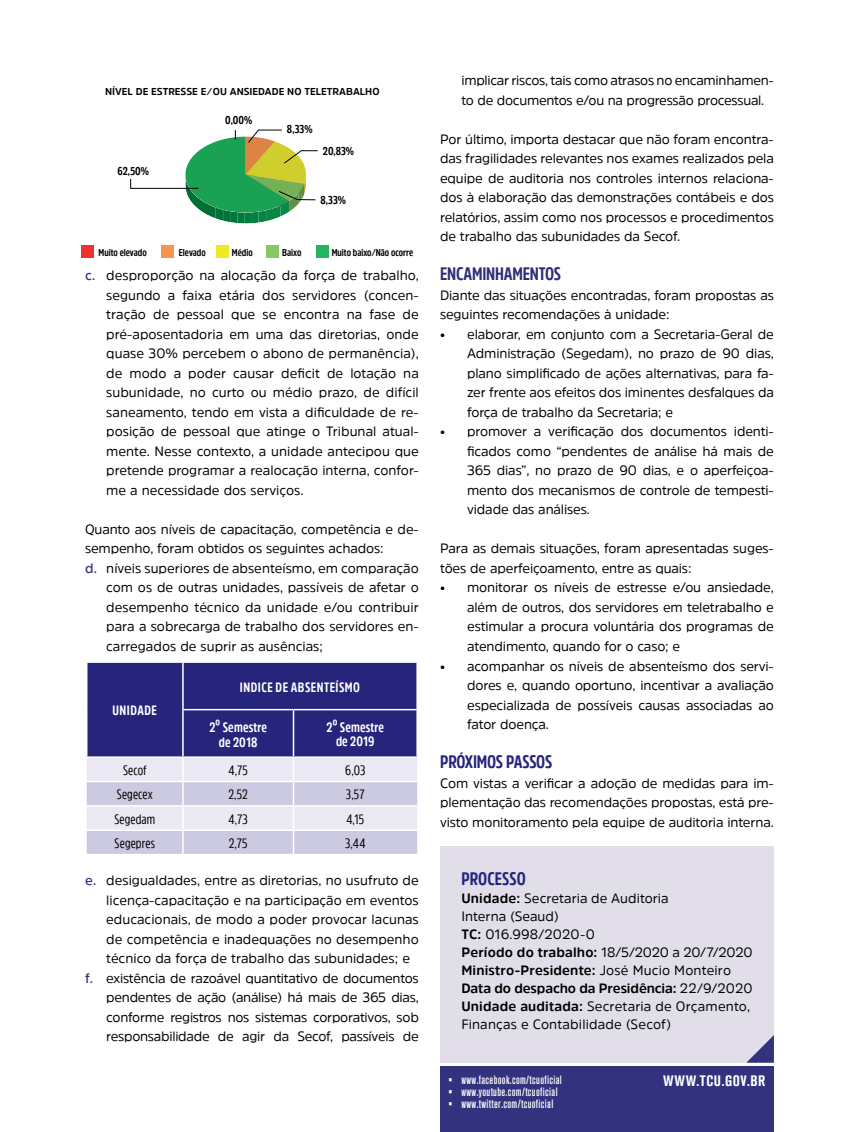
<style>
.page{position:relative;width:859px;height:1132px;background:#fff}
.page>*{position:absolute;margin:0;border:0;box-sizing:border-box;transform-origin:0 0}
.t1{font:700 18px "Amsi Pro Cond";letter-spacing:-.01em;color:#25247b}
.t2{font:700 18px "Amsi Pro Cond";letter-spacing:-.01em;color:#2f2d78}
.t3{font:700 condensed 15px "Akzidenz Grotesk BQ";letter-spacing:.04em;color:#fff}
.t4{font:13.5px/19.5px "Amsi Pro";letter-spacing:-.01em;color:#000;text-align:justify}
.t5{font:13.5px "Amsi Pro Cond";letter-spacing:.01em;color:#000}
.t6{font:700 13.5px/15px "Amsi Pro Cond";letter-spacing:.015em;color:#fff;text-align:center}
.t7{font:700 13.5px "Amsi Pro Cond";letter-spacing:.035em;color:#fff}
.t8{font:12px "Akzidenz Grotesk BQ Md Cnd Alt";letter-spacing:.03em;color:#fff}
.t9{font:700 11.4px "Amsi Pro Cond";color:#000}
.t10{font:700 10.05px "Amsi Pro Cond";color:#000}
.t11{font:700 10.05px "Amsi Pro";color:#000}
.s1{font-weight:600;color:#32327f}
.s2{font-weight:700}
</style>
<div class="page">
<div style="left:440px;top:1066px;width:334px;height:65px;background:#32327f"></div>
<svg style="left:130px;top:129px;width:188px;height:94px"></svg>
<div style="left:81px;top:245px;width:13px;height:13px;background:#ee322e"></div>
<div style="left:161px;top:245px;width:13px;height:13px;background:#f7954f"></div>
<div style="left:216px;top:245px;width:13px;height:13px;background:#efe922"></div>
<div style="left:266px;top:245px;width:13px;height:13px;background:#89c762"></div>
<div style="left:316px;top:245px;width:13px;height:13px;background:#25b45f"></div>
<svg style="left:87px;top:662px;width:330px;height:192px;background:#8785b6"></svg>
<div style="left:440px;top:846px;width:334px;height:216px;background:#e1deea"></div>
<svg style="left:747px;top:1035px;width:27px;height:27px"></svg>
<p class="t11" style="left:105px;top:84px;width:276px">NÍVEL DE ESTRESSE E ⁄ OU ANSIEDADE NO TELETRABALHO</p>
<p class="t9" style="left:118px;top:163px;width:33px">62,50%</p>
<p class="t9" style="left:225px;top:112px;width:28px">0,00%</p>
<p class="t9" style="left:287px;top:121px;width:27px">8,33%</p>
<p class="t9" style="left:323px;top:143px;width:33px">20,83%</p>
<p class="t9" style="left:320px;top:192px;width:27px">8,33%</p>
<p class="t10" style="left:99px;top:245px;width:50px">Muito elevado</p>
<p class="t10" style="left:179px;top:245px;width:28px">Elevado</p>
<p class="t10" style="left:232px;top:245px;width:22px">Médio</p>
<p class="t10" style="left:282px;top:245px;width:21px">Baixo</p>
<p class="t10" style="left:332px;top:245px;width:83px">Muito baixo ⁄ Não ocorre</p>
<p class="t4" style="left:106px;top:265px;width:314px;text-indent:-21px"><span class="s1">c.</span> desproporção na alocação da força de trabalho, segundo a faixa etária dos servidores (concen&shy;tração de pessoal que se encontra na fase de pré-aposentadoria em uma das diretorias, onde quase 30% percebem o abono de permanência), de modo a poder causar deficit de lotação na subunidade, no curto ou médio prazo, de difícil saneamento, tendo em vista a dificuldade de re&shy;posição de pessoal que atinge o Tribunal atual&shy;mente. Nesse contexto, a unidade antecipou que pretende programar a realocação interna, confor&shy;me a necessidade dos serviços.</p>
<p class="t4" style="left:85px;top:519px;width:335px">Quanto aos níveis de capacitação, competência e de-</p>
<p class="t4" style="left:85px;top:538px;width:300px">sempenho, foram obtidos os seguintes achados:</p>
<p class="t4" style="left:85px;top:558px;width:335px"><span class="s1">d.</span> níveis superiores de absenteísmo, em comparação</p>
<p class="t4" style="left:106px;top:577px;width:314px">com os de outras unidades, passíveis de afetar o</p>
<p class="t4" style="left:106px;top:597px;width:314px">desempenho técnico da unidade e/ou contribuir</p>
<p class="t4" style="left:106px;top:616px;width:314px">para a sobrecarga de trabalho dos servidores en-</p>
<p class="t4" style="left:106px;top:636px;width:218px">carregados de suprir as ausências;</p>
<p class="t7" style="left:113px;top:701px;width:46px">UNIDADE</p>
<p class="t7" style="left:240px;top:677px;width:122px">INDICE DE ABSENTEÍSMO</p>
<p class="t6" style="left:209px;top:718px;width:59px">2º Semestre de 2018</p>
<p class="t6" style="left:326px;top:720px;width:59px;line-height:13.5px">2º Semestre de 2019</p>
<p class="t5" style="left:123px;top:760px;width:25px">Secof</p>
<p class="t5" style="left:229px;top:760px;width:21px">4,75</p>
<p class="t5" style="left:345px;top:760px;width:22px">6,03</p>
<p class="t5" style="left:117px;top:785px;width:37px">Segecex</p>
<p class="t5" style="left:228px;top:785px;width:21px">2,52</p>
<p class="t5" style="left:346px;top:785px;width:20px">3,57</p>
<p class="t5" style="left:114px;top:809px;width:42px">Segedam</p>
<p class="t5" style="left:229px;top:809px;width:21px">4,73</p>
<p class="t5" style="left:346px;top:809px;width:19px">4,15</p>
<p class="t5" style="left:115px;top:833px;width:42px">Segepres</p>
<p class="t5" style="left:229px;top:833px;width:20px">2,75</p>
<p class="t5" style="left:345px;top:833px;width:22px">3,44</p>
<p class="t4" style="left:85px;top:870px;width:335px"><span class="s1">e.</span> desigualdades, entre as diretorias, no usufruto de</p>
<p class="t4" style="left:106px;top:889px;width:314px">licença-capacitação e na participação em eventos</p>
<p class="t4" style="left:106px;top:909px;width:314px">educacionais, de modo a poder provocar lacunas</p>
<p class="t4" style="left:106px;top:928px;width:314px">de competência e inadequações no desempenho</p>
<p class="t4" style="left:106px;top:948px;width:305px">técnico da força de trabalho das subunidades; e</p>
<p class="t4" style="left:85px;top:967px;width:335px"><span class="s1">f.</span> existência de razoável quantitativo de documentos</p>
<p class="t4" style="left:106px;top:987px;width:314px">pendentes de ação (análise) há mais de 365 dias,</p>
<p class="t4" style="left:106px;top:1006px;width:314px">conforme registros nos sistemas corporativos, sob</p>
<p class="t4" style="left:106px;top:1026px;width:314px">responsabilidade de agir da Secof, passíveis de</p>
<p class="t4" style="left:461px;top:70px;width:314px">implicar riscos, tais como atrasos no encaminhamen&shy;to de documentos e/ou na progressão processual.</p>
<p class="t4" style="left:440px;top:129px;width:335px">Por último, importa destacar que não foram encontra&shy;das fragilidades relevantes nos exames realizados pela equipe de auditoria nos controles internos relaciona&shy;dos à elaboração das demonstrações contábeis e dos relatórios, assim como nos processos e procedimentos de trabalho das subunidades da Secof.</p>
<h1 class="t2" style="left:440px;top:261px;width:122px">ENCAMINHAMENTOS</h1>
<p class="t4" style="left:440px;top:285px;width:335px">Diante das situações encontradas, foram propostas as seguintes recomendações à unidade:</p>
<p class="t4" style="left:467px;top:324px;width:308px;text-indent:-27px">• elaborar, em conjunto com a Secretaria-Geral de Administração (Segedam), no prazo de 90 dias, plano simplificado de ações alternativas, para fa&shy;zer frente aos efeitos dos iminentes desfalques da força de trabalho da Secretaria; e</p>
<p class="t4" style="left:467px;top:421px;width:308px;text-indent:-27px">• promover a verificação dos documentos identi&shy;ficados como “pendentes de análise há mais de 365 dias”, no prazo de 90 dias, e o aperfeiçoa&shy;mento dos mecanismos de controle de tempesti&shy;vidade das análises.</p>
<p class="t4" style="left:440px;top:538px;width:335px">Para as demais situações, foram apresentadas suges&shy;tões de aperfeiçoamento, entre as quais:</p>
<p class="t4" style="left:467px;top:577px;width:308px;text-indent:-27px">• monitorar os níveis de estresse e/ou ansiedade, além de outros, dos servidores em teletrabalho e estimular a procura voluntária dos programas de atendimento, quando for o caso; e</p>
<p class="t4" style="left:467px;top:655px;width:308px;text-indent:-27px">• acompanhar os níveis de absenteísmo dos servi&shy;dores e, quando oportuno, incentivar a avaliação especializada de possíveis causas associadas ao fator doença.</p>
<h1 class="t1" style="left:440px;top:749px;width:114px">PRÓXIMOS PASSOS</h1>
<p class="t4" style="left:440px;top:772px;width:335px">Com vistas a verificar a adoção de medidas para im&shy;plementação das recomendações propostas, está pre&shy;visto monitoramento pela equipe de auditoria interna.</p>
<h1 class="t1" style="left:461px;top:866px;width:66px">PROCESSO</h1>
<p class="t4" style="left:461px;top:888px;width:293px;line-height:18px;text-align:left"><span class="s2">Unidade:</span> Secretaria de Auditoria<br>Interna (Seaud)<br><span class="s2">TC:</span> 016.998/2020-0<br><span class="s2">Período do trabalho:</span> 18/5/2020 a 20/7/2020<br><span class="s2">Ministro-Presidente:</span> José Mucio Monteiro <span class="s2">Data do despacho da Presidência:</span> 22/9/2020<br><span class="s2">Unidade auditada:</span> Secretaria de Orçamento, Finanças e Contabilidade (Secof)</p>
<p class="t8" style="left:449px;top:1072px;width:115px">• www.facebook.com/tcuoficial</p>
<p class="t3" style="left:663px;top:1071px;width:104px">WWW.TCU.GOV.BR</p>
<p class="t8" style="left:449px;top:1084px;width:111px">• www.youtube.com/tcuoficial</p>
<p class="t8" style="left:449px;top:1096px;width:106px">• www.twitter.com/tcuoficial</p>
</div>
